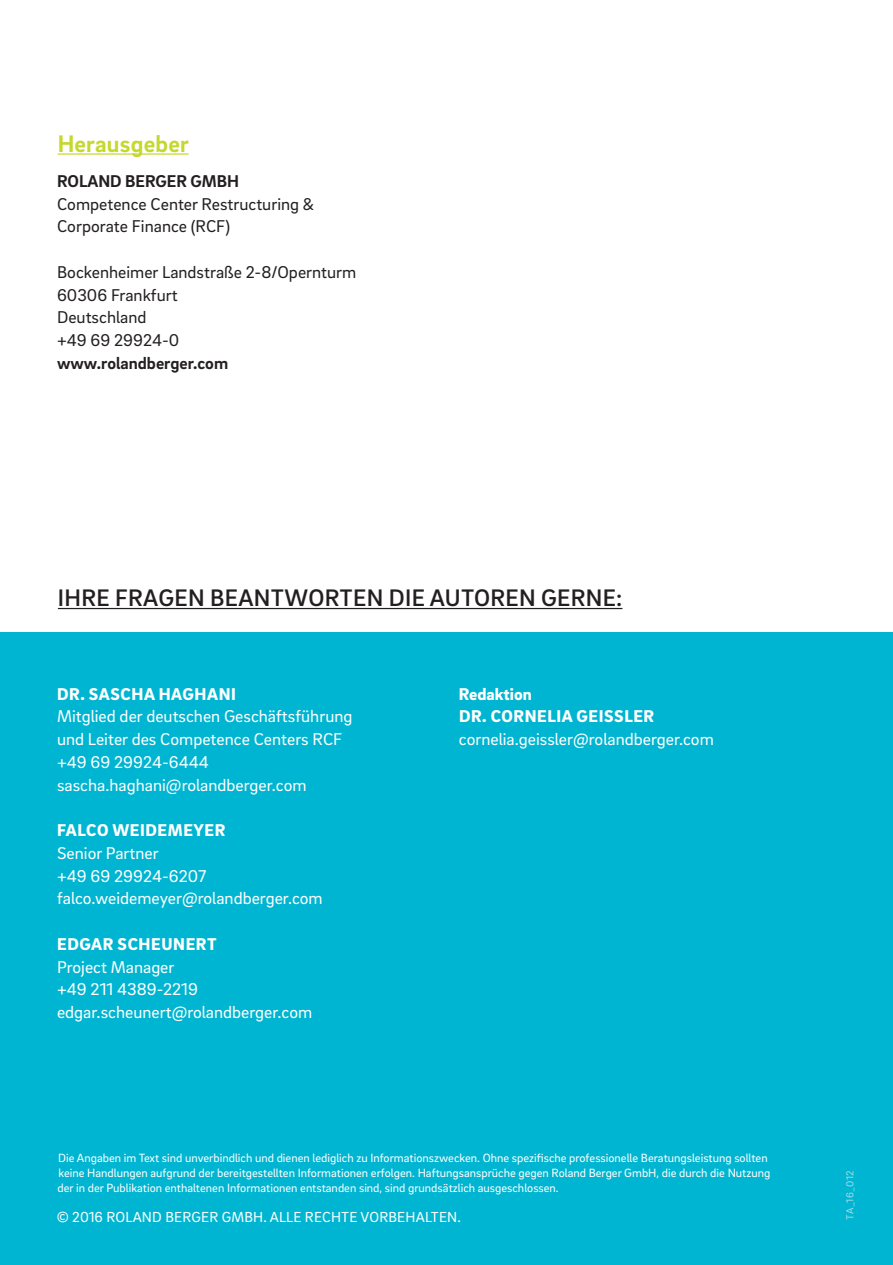
<style>
.page{position:relative;width:893px;height:1265px;background:#fff}
.page>*{position:absolute;margin:0;border:0;box-sizing:border-box;transform-origin:0 0}
.t1{font:500 24.5px "Brix Sans";letter-spacing:.015em;color:#231f20}
.t2{font:700 24.5px "Brix Sans";letter-spacing:.01em;color:#c4d82d}
.t3{font:17.5px/22.8px "Brix Sans";color:#fff}
.t4{font:17.5px/22.8px "Brix Sans";color:#231f20}
.t5{font:900 17.5px/22.8px "Brix Sans";letter-spacing:.035em;color:#fff}
.t6{font:700 17.5px "Brix Sans";color:#231f20}
.t7{font:14.88px "Brix Sans";letter-spacing:.015em;color:#fff}
.t8{font:12.25px/14.9px "Brix Sans";color:#fff}
.t9{font:10.5px "Brix Sans";letter-spacing:.02em;color:#a2dcea}
</style>
<div class="page">
<hr style="left:58px;top:153px;width:131px;height:2px;background:#c4d82d">
<hr style="left:58px;top:608px;width:564px;height:1px;background:#231f20">
<div style="left:0;top:632px;width:893px;height:633px;background:#00b5d1"></div>
<h1 class="t2" style="left:58px;top:127px;width:133px">Herausgeber</h1>
<h2 class="t6" style="left:57px;top:169px;width:183px">ROLAND BERGER GMBH</h2>
<h2 class="t4" style="left:57px;top:192px;width:259px">Competence Center Restructuring &amp;<br>Corporate Finance (RCF)</h2>
<h2 class="t4" style="left:57px;top:260px;width:301px">Bockenheimer Landstraße 2-8/Opernturm<br>60306 Frankfurt<br>Deutschland<br>+49 69 29924-0</h2>
<h2 class="t6" style="left:57px;top:351px;width:173px">www.rolandberger.com</h2>
<h1 class="t1" style="left:58px;top:582px;width:566px">IHRE FRAGEN BEANTWORTEN DIE AUTOREN GERNE:</h1>
<h2 class="t5" style="left:57px;top:682px;width:180px">DR. SASCHA HAGHANI</h2>
<h2 class="t3" style="left:57px;top:704px;width:297px">Mitglied der deutschen Geschäftsführung und Leiter des Competence Centers RCF +49 69 29924-6444 sascha.haghani@rolandberger.com</h2>
<h2 class="t5" style="left:57px;top:818px;width:170px">FALCO WEIDEMEYER</h2>
<h2 class="t3" style="left:57px;top:841px;width:267px">Senior Partner<br>+49 69 29924-6207 falco.weidemeyer@rolandberger.com</h2>
<h2 class="t5" style="left:57px;top:932px;width:161px">EDGAR SCHEUNERT</h2>
<h2 class="t3" style="left:57px;top:955px;width:257px">Project Manager<br>+49 211 4389-2219 edgar.scheunert@rolandberger.com</h2>
<h2 class="t5" style="left:459px;top:682px;width:197px">Redaktion<br>DR. CORNELIA GEISSLER</h2>
<h2 class="t3" style="left:459px;top:727px;width:256px">cornelia.geissler@rolandberger.com</h2>
<p class="t8" style="left:57px;top:1150px;width:714px">Die Angaben im Text sind unverbindlich und dienen lediglich zu Informationszwecken. Ohne spezifische professionelle Beratungsleistung sollten keine Handlungen aufgrund der bereitgestellten Informationen erfolgen. Haftungsansprüche gegen Roland Berger GmbH, die durch die Nutzung der in der Publikation enthaltenen Informationen entstanden sind, sind grundsätzlich ausgeschlossen.</p>
<p class="t7" style="left:57px;top:1207px;width:405px">© 2016 ROLAND BERGER GMBH. ALLE RECHTE VORBEHALTEN.</p>
<p class="t9" style="left:843px;top:1220px;width:51px;rotate:-90deg">TA_16_012</p>
</div>
